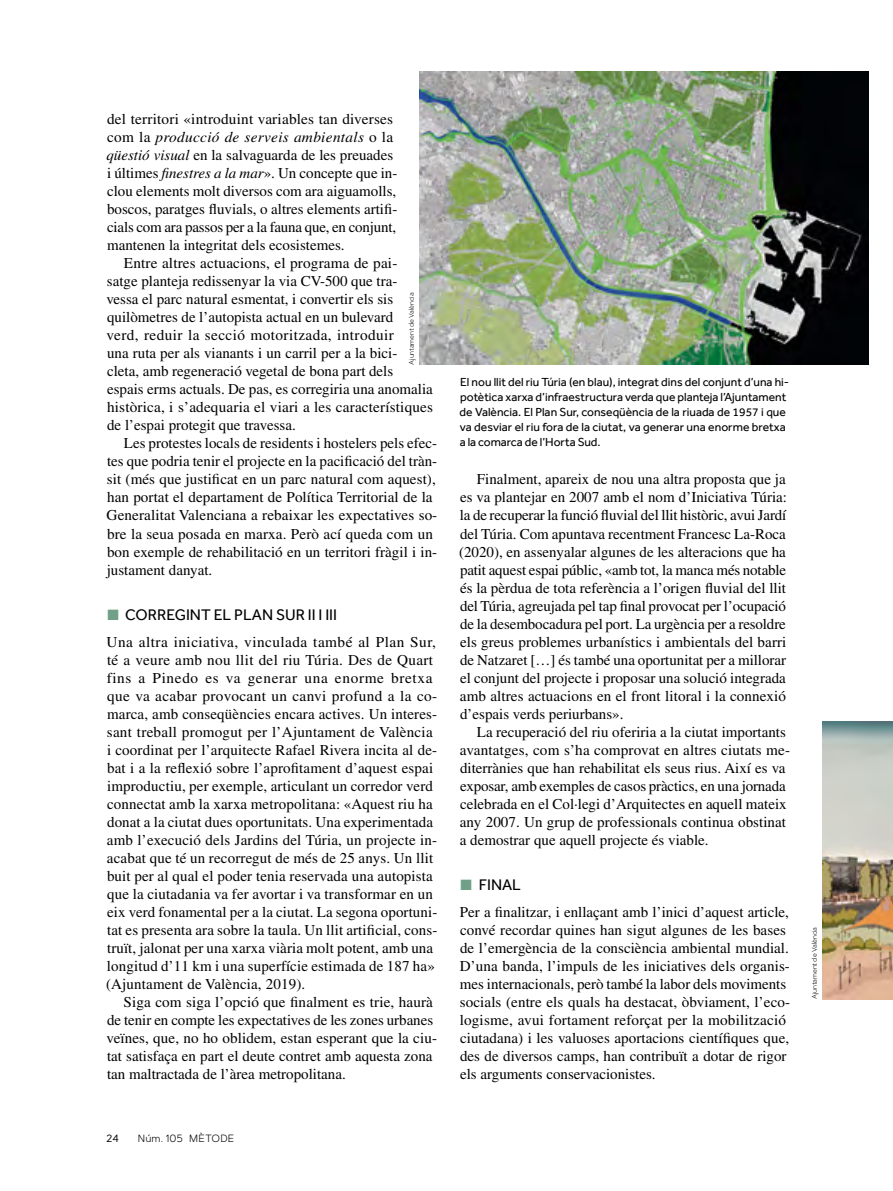
<style>
.page{position:relative;width:893px;height:1191px;background:#fff}
.page>*{position:absolute;margin:0;border:0;box-sizing:border-box;transform-origin:0 0}
.t1{font:15.75px "Effra";color:#000}
.t2{font:15px/18px "Times LT Std";letter-spacing:.005em;color:#000}
.t3{font:12px/15px "Effra";color:#000}
.t4{font:300 10.5px "Artegra Sans";letter-spacing:.015em;color:#000}
.t5{font:10.5px "Artegra Sans";color:#000}
.t6{font:300 6.75px "Artegra Sans";letter-spacing:-.02em;color:#000}
.s1{font-style:italic}
.s2{color:#70a088}
</style>
<div class="page">
<img style="left:419px;top:71px;width:450px;height:293px">
<img style="left:822px;top:722px;width:71px;height:277px">
<p class="t2" style="left:106px;top:110px;width:292px">del territori «introduint variables tan diverses com la <span class="s1">producció de serveis ambientals</span> o la <span class="s1">qüestió visual</span> en la salvaguarda de les preuades i últimes <span class="s1">finestres a la mar</span>». Un concepte que in&shy;clou elements molt diversos com ara aiguamolls, boscos, paratges fluvials, o altres elements artifi&shy;cials com ara passos per a la fauna que, en conjunt, mantenen la integritat dels ecosistemes.</p>
<p class="t2" style="left:106px;top:254px;width:328px;text-indent:18px">Entre altres actuacions, el programa de pai-<br>satge planteja redissenyar la via CV-500 que tra-<br>vessa el parc natural esmentat, i convertir els sis quilòmetres de l’autopista actual en un bulevard<br>verd, reduir la secció motoritzada, introduir<br>una ruta per als vianants i un carril per a la bici-<br>cleta, amb regeneració vegetal de bona part dels<br>espais erms actuals. De pas, es corregiria una anomalia històrica, i s’adequaria el viari a les característiques de l’espai protegit que travessa.</p>
<p class="t2" style="left:107px;top:434px;width:332px;text-indent:17px">Les protestes locals de residents i hostelers pels efec&shy;tes que podria tenir el projecte en la pacificació del tràn&shy;sit (més que justificat en un parc natural com aquest), han portat el departament de Política Territorial de la Generalitat Valenciana a rebaixar les expectatives so&shy;bre la seua posada en marxa. Però ací queda com un bon exemple de rehabilitació en un territori fràgil i in&shy;justament danyat.</p>
<p class="t1" style="left:107px;top:605px;width:231px"><span class="s2">■</span> CORREGINT EL PLAN SUR II I III</p>
<p class="t2" style="left:106px;top:632px;width:333px">Una altra iniciativa, vinculada també al Plan Sur, té a veure amb nou llit del riu Túria. Des de Quart fins a Pinedo es va generar una enorme bretxa que va acabar provocant un canvi profund a la co&shy;marca, amb conseqüències encara actives. Un interes&shy;sant treball promogut per l’Ajuntament de València i coordinat per l’arquitecte Rafael Rivera incita al de&shy;bat i a la reflexió sobre l’aprofitament d’aquest espai improductiu, per exemple, articulant un corredor verd connectat amb la xarxa metropolitana: «Aquest riu ha donat a la ciutat dues oportunitats. Una experimentada amb l’execució dels Jardins del Túria, un projecte in&shy;acabat que té un recorregut de més de 25 anys. Un llit buit per al qual el poder tenia reservada una autopista que la ciutadania va fer avortar i va transformar en un eix verd fonamental per a la ciutat. La segona oportuni&shy;tat es presenta ara sobre la taula. Un llit artificial, cons&shy;truït, jalonat per una xarxa viària molt potent, amb una longitud d’11 km i una superfície estimada de 187 ha» (Ajuntament de València, 2019).</p>
<p class="t2" style="left:106px;top:992px;width:332px;text-indent:17px">Siga com siga l’opció que finalment es trie, haurà de tenir en compte les expectatives de les zones urbanes veïnes, que, no ho oblidem, estan esperant que la ciu&shy;tat satisfaça en part el deute contret amb aquesta zona tan maltractada de l’àrea metropolitana.</p>
<p class="t6" style="left:407px;top:364px;width:73px;rotate:-90deg">Ajuntament de València</p>
<p class="t5" style="left:106px;top:1131px;width:14px">24</p>
<p class="t4" style="left:138px;top:1131px;width:98px">Núm. 105 MÈTODE</p>
<p class="t3" style="left:460px;top:374px;width:331px">El nou llit del riu Túria (en blau), integrat dins del conjunt d’una hi&shy;potètica xarxa d’infraestructura verda que planteja l’Ajuntament de València. El Plan Sur, conseqüència de la riuada de 1957 i que va desviar el riu fora de la ciutat, va generar una enorme bretxa a la comarca de l’Horta Sud.</p>
<p class="t2" style="left:459px;top:470px;width:329px;text-align:justify;text-indent:18px">Finalment, apareix de nou una altra proposta que ja es va plantejar en 2007 amb el nom d’Iniciativa Túria: la de recuperar la funció fluvial del llit històric, avui Jardí del Túria. Com apuntava recentment Francesc La-Roca (2020), en assenyalar algunes de les alteracions que ha patit aquest espai públic, «amb tot, la manca més notable és la pèrdua de tota referència a l’origen fluvial del llit del Túria, agreujada pel tap final provocat per l’ocupació de la desembocadura pel port. La urgència per a resoldre els greus problemes urbanístics i ambientals del barri de Natzaret […] és també una oportunitat per a millorar el conjunt del projecte i proposar una solució integrada amb altres actuacions en el front litoral i la connexió d’espais verds periurbans».</p>
<p class="t2" style="left:460px;top:722px;width:332px;text-indent:17px">La recuperació del riu oferiria a la ciutat importants avantatges, com s’ha comprovat en altres ciutats me&shy;diterrànies que han rehabilitat els seus rius. Així es va exposar, amb exemples de casos pràctics, en una jornada celebrada en el Col·legi d’Arquitectes en aquell mateix any 2007. Un grup de professionals continua obstinat a demostrar que aquell projecte és viable.</p>
<p class="t1" style="left:460px;top:875px;width:62px"><span class="s2">■</span> FINAL</p>
<p class="t2" style="left:460px;top:902px;width:332px">Per a finalitzar, i enllaçant amb l’inici d’aquest article, convé recordar quines han sigut algunes de les bases de l’emergència de la consciència ambiental mundial.<br>D’una banda, l’impuls de les iniciatives dels organis&shy;mes internacionals, però també la labor dels moviments socials (entre els quals ha destacat, òbviament, l’eco&shy;logisme, avui fortament reforçat per la mobilització ciutadana) i les valuoses aportacions científiques que, des de diversos camps, han contribuït a dotar de rigor els arguments conservacionistes.</p>
<p class="t6" style="left:810px;top:999px;width:73px;rotate:-90deg">Ajuntament de València</p>
</div>
